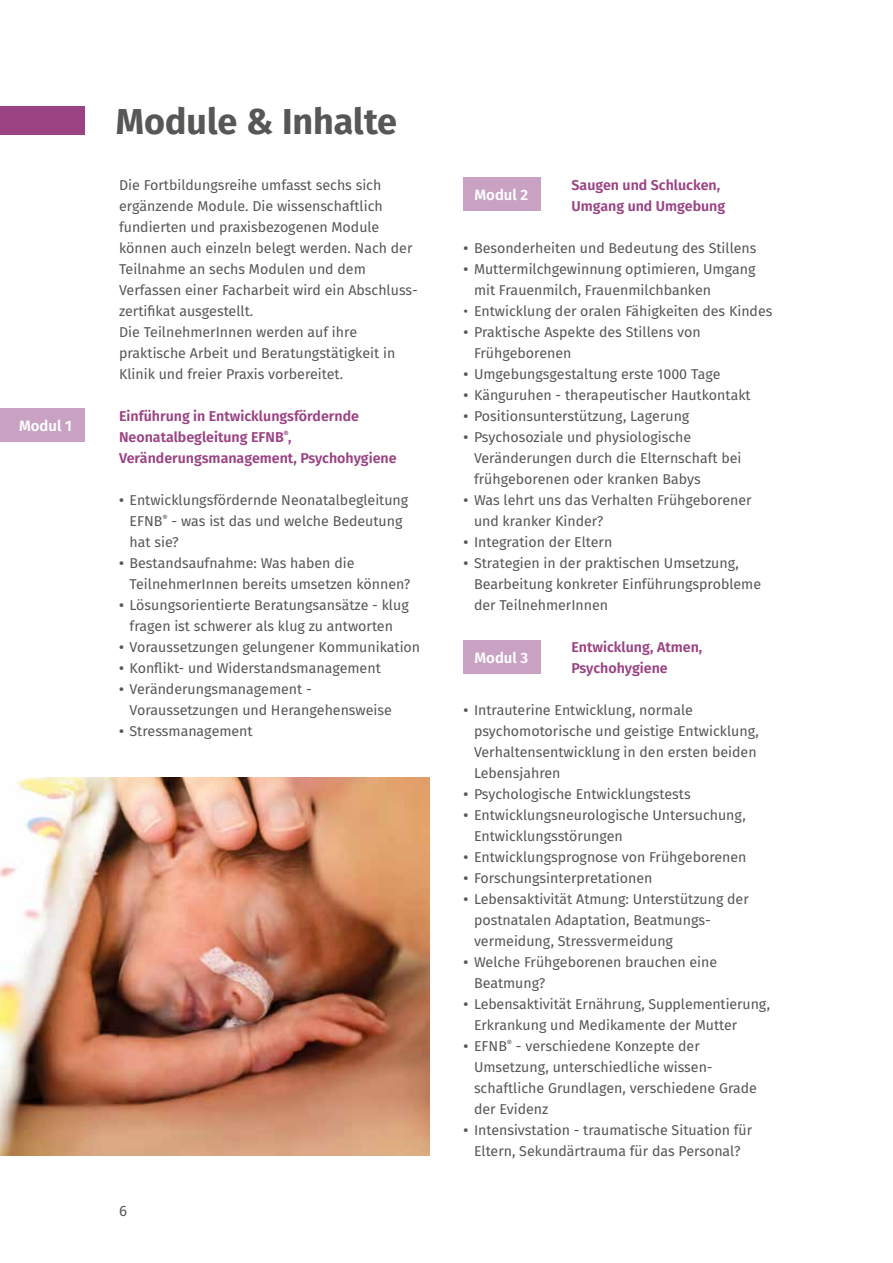
<style>
.page{position:relative;width:893px;height:1263px;background:#fff}
.page>*{position:absolute;margin:0;border:0;box-sizing:border-box;transform-origin:0 0}
.t1{font:700 36px "Fira Sans";color:#575756}
.t2{font:600 15px "Fira Sans";color:#fff}
.t3{font:15px "Fira Sans";color:#575756}
.t4{font:14.25px/21px "Fira Sans";color:#575756}
.t5{font:600 14.25px/21px "Fira Sans";color:#9b4283}
.s1{font-weight:600}
</style>
<div class="page">
<div style="left:0;top:106px;width:84px;height:29px;background:#9b4283"></div>
<img style="left:0;top:777px;width:430px;height:378px">
<div style="left:463px;top:177px;width:78px;height:33px;background:#c9a1c2"></div>
<div style="left:463px;top:640px;width:78px;height:33px;background:#c9a1c2"></div>
<div style="left:0;top:408px;width:84px;height:33px;background:#c9a1c2"></div>
<p class="t2" style="left:19px;top:413px;width:54px">Modul 1</p>
<h1 class="t1" style="left:116px;top:91px;width:283px">Module &amp; Inhalte</h1>
<p class="t4" style="left:119px;top:174px;width:300px">Die Fortbildungsreihe umfasst sechs sich ergänzende Module. Die wissenschaftlich fundierten und praxisbezogenen Module können auch einzeln belegt werden. Nach der Teilnahme an sechs Modulen und dem Verfassen einer Facharbeit wird ein Abschluss&shy;zertifikat ausgestellt.<br>Die TeilnehmerInnen werden auf ihre praktische Arbeit und Beratungstätigkeit in Klinik und freier Praxis vorbereitet.</p>
<p class="t5" style="left:119px;top:404px;width:279px">Einführung in Entwicklungsfördernde<br>Neonatalbegleitung EFNB<sup>®</sup>,<br>Veränderungsmanagement, Psychohygiene</p>
<p class="t4" style="left:130px;top:489px;width:280px;text-indent:-11px"><span class="s1">•</span> Entwicklungsfördernde Neonatalbegleitung<br>EFNB<sup>®</sup> - was ist das und welche Bedeutung hat sie?</p>
<p class="t4" style="left:130px;top:552px;width:282px;text-indent:-11px"><span class="s1">•</span> Bestandsaufnahme: Was haben die<br>TeilnehmerInnen bereits umsetzen können?</p>
<p class="t4" style="left:119px;top:594px;width:291px;text-align:center"><span class="s1">•</span> Lösungsorientierte Beratungsansätze - klug fragen ist schwerer als klug zu antworten</p>
<p class="t4" style="left:119px;top:636px;width:303px"><span class="s1">•</span> Voraussetzungen gelungener Kommunikation</p>
<p class="t4" style="left:119px;top:657px;width:263px"><span class="s1">•</span> Konflikt- und Widerstandsmanagement</p>
<p class="t4" style="left:130px;top:678px;width:264px;text-indent:-11px"><span class="s1">•</span> Veränderungsmanagement -<br>Voraussetzungen und Herangehensweise</p>
<p class="t4" style="left:119px;top:720px;width:135px"><span class="s1">•</span> Stressmanagement</p>
<p class="t3" style="left:119px;top:1200px;width:9px">6</p>
<p class="t5" style="left:571px;top:173px;width:155px">Saugen und Schlucken,<br>Umgang und Umgebung</p>
<p class="t4" style="left:463px;top:237px;width:294px"><span class="s1">•</span> Besonderheiten und Bedeutung des Stillens</p>
<p class="t4" style="left:474px;top:258px;width:283px;text-indent:-11px"><span class="s1">•</span> Muttermilchgewinnung optimieren, Umgang mit Frauenmilch, Frauenmilchbanken</p>
<p class="t4" style="left:463px;top:300px;width:310px">• Entwicklung der oralen Fähigkeiten des Kindes</p>
<p class="t4" style="left:474px;top:321px;width:228px;text-indent:-11px"><span class="s1">•</span> Praktische Aspekte des Stillens von<br>Frühgeborenen</p>
<p class="t4" style="left:463px;top:363px;width:259px"><span class="s1">•</span> Umgebungsgestaltung erste 1000 Tage</p>
<p class="t4" style="left:463px;top:384px;width:289px"><span class="s1">•</span> Känguruhen - therapeutischer Hautkontakt</p>
<p class="t4" style="left:463px;top:405px;width:227px"><span class="s1">•</span> Positionsunterstützung, Lagerung</p>
<p class="t4" style="left:474px;top:426px;width:269px;text-indent:-11px"><span class="s1">•</span> Psychosoziale und physiologische<br>Veränderungen durch die Elternschaft bei frühgeborenen oder kranken Babys</p>
<p class="t4" style="left:474px;top:489px;width:279px;text-indent:-11px"><span class="s1">•</span> Was lehrt uns das Verhalten Frühgeborener und kranker Kinder?</p>
<p class="t4" style="left:463px;top:531px;width:150px"><span class="s1">•</span> Integration der Eltern</p>
<p class="t4" style="left:474px;top:552px;width:289px;text-indent:-11px"><span class="s1">•</span> Strategien in der praktischen Umsetzung,<br>Bearbeitung konkreter Einführungsprobleme der TeilnehmerInnen</p>
<p class="t5" style="left:571px;top:635px;width:132px">Entwicklung, Atmen,<br>Psychohygiene</p>
<p class="t4" style="left:474px;top:699px;width:286px;text-indent:-11px"><span class="s1">•</span> Intrauterine Entwicklung, normale psychomotorische und geistige Entwicklung, Verhaltensentwicklung in den ersten beiden Lebensjahren</p>
<p class="t4" style="left:463px;top:783px;width:229px"><span class="s1">•</span> Psychologische Entwicklungstests</p>
<p class="t4" style="left:474px;top:804px;width:273px;text-indent:-11px"><span class="s1">•</span> Entwicklungsneurologische Untersuchung,<br>Entwicklungsstörungen</p>
<p class="t4" style="left:463px;top:846px;width:285px"><span class="s1">•</span> Entwicklungsprognose von Frühgeborenen</p>
<p class="t4" style="left:463px;top:867px;width:190px"><span class="s1">•</span> Forschungsinterpretationen</p>
<p class="t4" style="left:474px;top:888px;width:276px;text-indent:-11px"><span class="s1">•</span> Lebensaktivität Atmung: Unterstützung der postnatalen Adaptation, Beatmungs&shy;vermeidung, Stressvermeidung</p>
<p class="t4" style="left:474px;top:951px;width:245px;text-indent:-11px"><span class="s1">•</span> Welche Frühgeborenen brauchen eine<br>Beatmung?</p>
<p class="t4" style="left:474px;top:993px;width:298px;text-indent:-11px"><span class="s1">•</span> Lebensaktivität Ernährung, Supplementierung,<br>Erkrankung und Medikamente der Mutter</p>
<p class="t4" style="left:474px;top:1035px;width:285px;text-indent:-10px"><span class="s1">•</span> EFNB<sup>®</sup> - verschiedene Konzepte der Umsetzung, unterschiedliche wissen&shy;schaftliche Grundlagen, verschiedene Grade der Evidenz</p>
<p class="t4" style="left:463px;top:1119px;width:290px;text-align:center"><span class="s1">•</span> Intensivstation - traumatische Situation für<br>Eltern, Sekundärtrauma für das Personal?</p>
<p class="t2" style="left:474px;top:182px;width:55px">Modul 2</p>
<p class="t2" style="left:474px;top:646px;width:55px">Modul 3</p>
</div>
